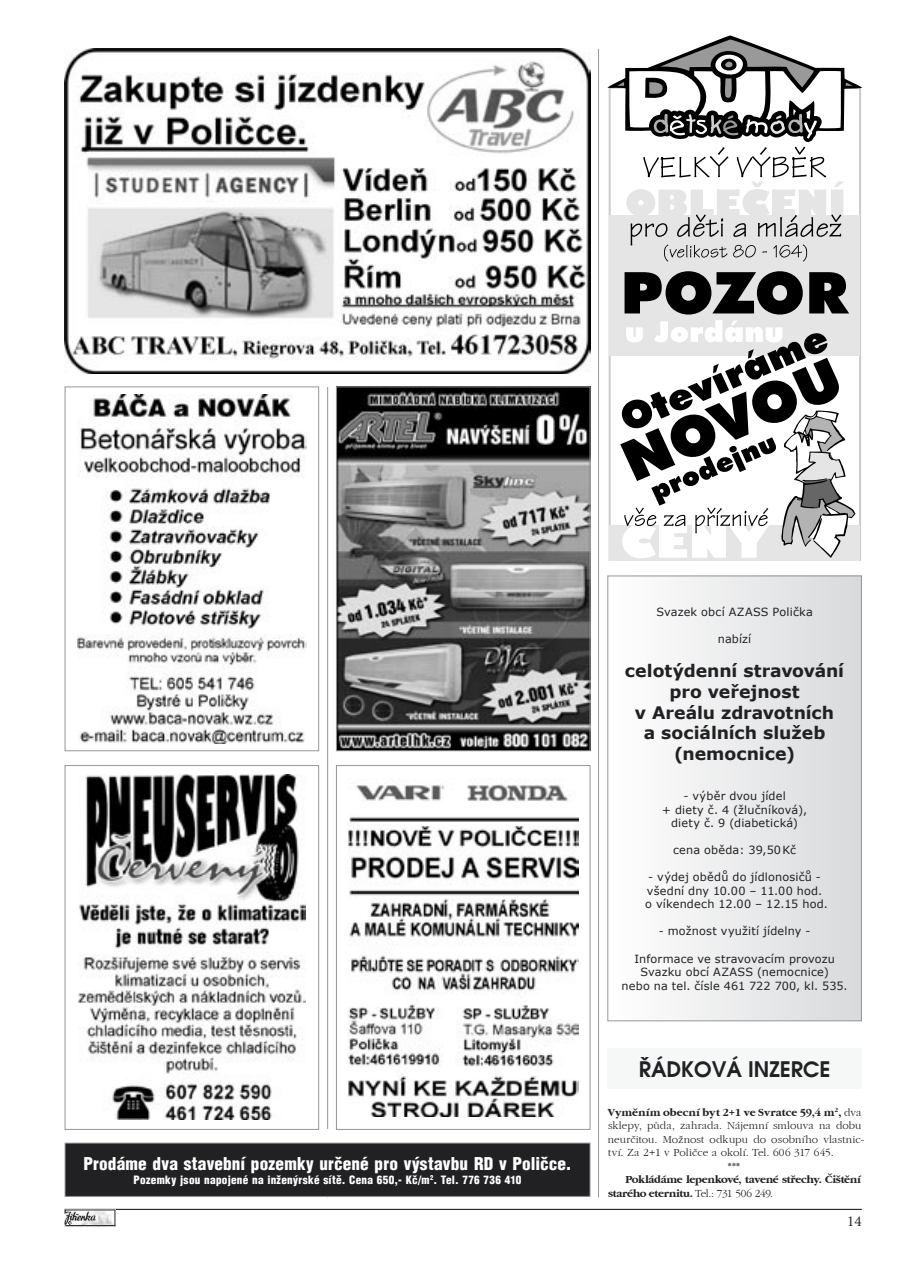
<style>
.page{position:relative;width:915px;height:1276px;background:#fff}
.page>*{position:absolute;margin:0;border:0;box-sizing:border-box;transform-origin:0 0}
.t1{font:700 21px "Avalon";color:#212124}
.t2{font:700 17.25px/20.7px "Verdana";letter-spacing:-.005em;color:#212124;text-align:center}
.t3{font:900 17.25px "Switzerland Cond";letter-spacing:.01em;color:#fff}
.t4{font:15px "Minion Pro";color:#212124}
.t5{font:11.25px/13.5px "Verdana";letter-spacing:.015em;color:#212124;text-align:center}
.t6{font:11.25px "Gatineau";letter-spacing:.01em;color:#212124}
.t7{font:700 11.25px/13.5px "Gatineau";letter-spacing:-.015em;color:#212124}
.t8{font:900 11.25px "Switzerland Cond";letter-spacing:.025em;color:#fff}
.t9{font:700 11.25px "Gatineau";letter-spacing:.01em;color:#212124}
.s1{font-weight:400}
</style>
<div class="page">
<hr style="left:65px;top:1208px;width:796px;height:2px;background:#212124">
<hr style="left:327px;top:49px;width:1px;height:1148px;background:#96969a">
<hr style="left:598px;top:49px;width:1px;height:1148px;background:#96969a">
<img style="left:115px;top:1209px;width:1px;height:17px">
<svg style="left:65px;top:1209px;width:50px;height:17px"></svg>
<div style="left:290px;top:1129px;width:68px;height:49px;background:#fff"></div>
<div style="left:296px;top:332px;width:63px;height:54px;background:#fff"></div>
<img style="left:65px;top:49px;width:525px;height:324px">
<svg style="left:608px;top:261px;width:252px;height:300px"></svg>
<div style="left:609px;top:525px;width:250px;height:36px;background:#e5e5e5"></div>
<div style="left:609px;top:215px;width:250px;height:141px;background:#e5e5e5"></div>
<svg style="left:624px;top:271px;width:178px;height:43px"></svg>
<svg style="left:809px;top:272px;width:39px;height:41px;background:#2b2b2b"></svg>
<svg style="left:607px;top:36px;width:255px;height:225px"></svg>
<svg style="left:620px;top:320px;width:235px;height:238px"></svg>
<div style="left:607px;top:1048px;width:254px;height:40px;background:#f6f7f7"></div>
<img style="left:77px;top:394px;width:229px;height:349px">
<div style="left:65px;top:386px;width:254px;height:365px;border:1px solid #96969a"></div>
<img style="left:338px;top:388px;width:250px;height:361px">
<div style="left:336px;top:386px;width:254px;height:365px;border:1px solid #96969a"></div>
<img style="left:78px;top:775px;width:227px;height:345px">
<div style="left:65px;top:765px;width:254px;height:364px;border:1px solid #96969a"></div>
<img style="left:348px;top:784px;width:230px;height:332px">
<div style="left:336px;top:765px;width:254px;height:364px;border:1px solid #96969a"></div>
<div style="left:65px;top:1143px;width:525px;height:53px;background:#212124"></div>
<div style="left:65px;top:1142px;width:525px;height:54px;border:1px solid #96969a"></div>
<div style="left:607px;top:576px;width:254px;height:445px;background:linear-gradient(to right,#fff,#d9dadc)"></div>
<div style="left:607px;top:575px;width:254px;height:446px;border:1px solid #96969a"></div>
<h2 class="t3" style="left:83px;top:1152px;width:489px">Prodáme dva stavební pozemky určené pro výstavbu RD v Poličce.</h2>
<p class="t8" style="left:134px;top:1172px;width:389px">Pozemky jsou napojené na inženýrské sítě. Cena 650,- Kč/m<sup>2</sup>. Tel. 776 736 410</p>
<p class="t5" style="left:656px;top:604px;width:158px">Svazek obcí AZASS Polička</p>
<p class="t5" style="left:717px;top:631px;width:35px">nabízí</p>
<h2 class="t2" style="left:624px;top:660px;width:221px">celotýdenní stravování pro veřejnost<br>v Areálu zdravotních<br>a sociálních služeb (nemocnice)</h2>
<p class="t5" style="left:661px;top:789px;width:147px">- výběr dvou jídel<br>+ diety č. 4 (žlučníková), diety č. 9 (diabetická)</p>
<p class="t5" style="left:673px;top:843px;width:124px">cena oběda: 39,50 Kč</p>
<p class="t5" style="left:645px;top:870px;width:184px;text-align:left">- výdej obědů do jídlonosičů - všední dny 10.00 – 11.00 hod. o víkendech 12.00 – 12.15 hod.</p>
<p class="t5" style="left:658px;top:924px;width:153px">- možnost využití jídelny -</p>
<p class="t5" style="left:621px;top:951px;width:227px">Informace ve stravovacím provozu<br>Svazku obcí AZASS (nemocnice)<br>nebo na tel. čísle 461 722 700, kl. 535.</p>
<h1 class="t1" style="left:638px;top:1055px;width:193px">ŘÁDKOVÁ INZERCE</h1>
<p class="t9" style="left:607px;top:1105px;width:255px">Vyměním obecní byt 2+1 ve Svratce 59,4 m<sup>2</sup>, <span class="s1">dva</span></p>
<p class="t6" style="left:607px;top:1119px;width:255px">sklepy, půda, zahrada. Nájemní smlouva na dobu</p>
<p class="t6" style="left:607px;top:1133px;width:258px">neurčitou. Možnost odkupu do osobního vlastnic-</p>
<p class="t6" style="left:608px;top:1146px;width:227px">tví. Za 2+1 v Poličce a okolí. Tel. 606 317 645.</p>
<p class="t6" style="left:727px;top:1160px;width:14px">***</p>
<p class="t7" style="left:608px;top:1172px;width:254px;text-indent:17px">Pokládáme lepenkové, tavené střechy. Čištění starého eternitu. <span class="s1">Tel.: 731 506 249.</span></p>
<h3 class="t4" style="left:846px;top:1212px;width:16px">14</h3>
</div>
